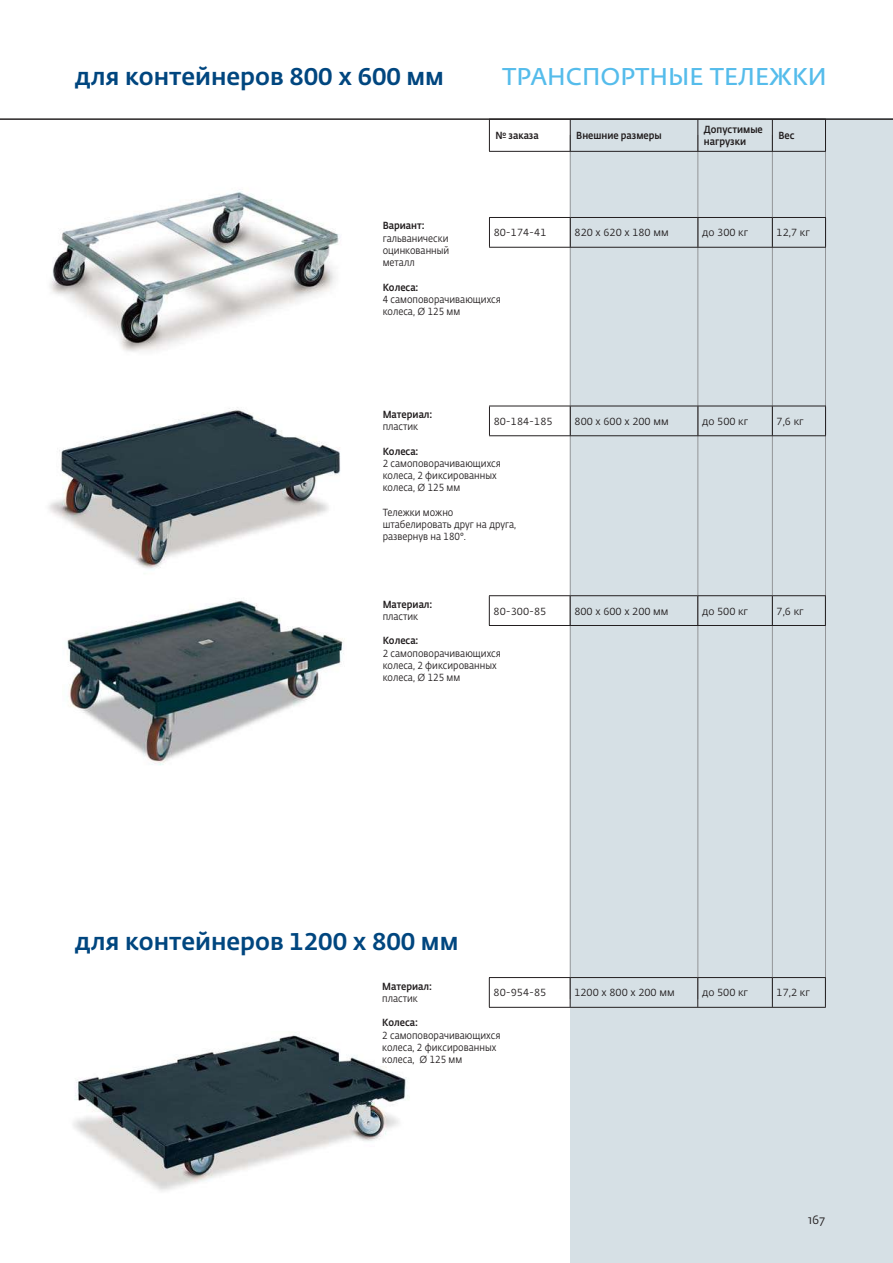
<style>
.page{position:relative;width:893px;height:1263px;background:#fff}
.page>*{position:absolute;margin:0;border:0;box-sizing:border-box;transform-origin:0 0}
.t1{font:500 24px "Fedra Sans Pro";color:#00467f}
.t2{font:600 24px "Fedra Sans Pro";color:#55bceb}
.t3{font:12px "Fedra Sans Pro";color:#231f20}
.t4{font:10.2px/12.3px "Fedra Sans Pro";color:#231f20;scale:.9 1}
.t5{font:10.2px "Fedra Sans Pro";color:#231f20}
.t6{font:500 10.2px/12.3px "Fedra Sans Pro";color:#231f20;scale:.9 1}
</style>
<div class="page">
<img style="left:73px;top:1035px;width:336px;height:156px">
<div style="left:570px;top:119px;width:322px;height:1144px;background:#d6e0e5"></div>
<hr style="left:570px;top:135px;width:1px;height:864px;background:#939598">
<hr style="left:697px;top:135px;width:1px;height:864px;background:#939598">
<hr style="left:772px;top:135px;width:1px;height:864px;background:#939598">
<hr style="left:825px;top:135px;width:1px;height:864px;background:#939598">
<hr style="left:489px;top:217px;width:81px;height:1px;background:#231f20">
<svg style="left:489px;top:218px;width:1px;height:29px"></svg>
<hr style="left:570px;top:217px;width:128px;height:1px;background:#231f20">
<svg style="left:570px;top:218px;width:1px;height:29px"></svg>
<hr style="left:698px;top:217px;width:74px;height:1px;background:#231f20">
<svg style="left:697px;top:218px;width:1px;height:29px"></svg>
<hr style="left:772px;top:217px;width:53px;height:1px;background:#231f20">
<svg style="left:772px;top:218px;width:1px;height:29px"></svg>
<svg style="left:825px;top:218px;width:1px;height:29px"></svg>
<hr style="left:489px;top:247px;width:336px;height:1px;background:#231f20">
<hr style="left:489px;top:406px;width:81px;height:1px;background:#231f20">
<svg style="left:489px;top:406px;width:1px;height:29px"></svg>
<hr style="left:570px;top:406px;width:128px;height:1px;background:#231f20">
<svg style="left:570px;top:406px;width:1px;height:29px"></svg>
<hr style="left:698px;top:406px;width:74px;height:1px;background:#231f20">
<svg style="left:697px;top:406px;width:1px;height:29px"></svg>
<hr style="left:772px;top:406px;width:53px;height:1px;background:#231f20">
<svg style="left:772px;top:406px;width:1px;height:29px"></svg>
<svg style="left:825px;top:406px;width:1px;height:29px"></svg>
<hr style="left:489px;top:435px;width:336px;height:1px;background:#231f20">
<hr style="left:489px;top:595px;width:81px;height:1px;background:#231f20">
<svg style="left:489px;top:596px;width:1px;height:29px"></svg>
<hr style="left:570px;top:595px;width:127px;height:1px;background:#231f20">
<svg style="left:569px;top:596px;width:1px;height:29px"></svg>
<hr style="left:697px;top:595px;width:75px;height:1px;background:#231f20">
<svg style="left:697px;top:596px;width:1px;height:29px"></svg>
<hr style="left:772px;top:595px;width:53px;height:1px;background:#231f20">
<svg style="left:772px;top:596px;width:1px;height:29px"></svg>
<svg style="left:825px;top:596px;width:1px;height:29px"></svg>
<hr style="left:489px;top:625px;width:336px;height:1px;background:#231f20">
<hr style="left:489px;top:977px;width:81px;height:1px;background:#231f20">
<svg style="left:489px;top:978px;width:1px;height:29px"></svg>
<hr style="left:570px;top:977px;width:127px;height:1px;background:#231f20">
<svg style="left:569px;top:978px;width:1px;height:29px"></svg>
<hr style="left:697px;top:977px;width:75px;height:1px;background:#231f20">
<svg style="left:697px;top:978px;width:1px;height:29px"></svg>
<hr style="left:772px;top:977px;width:53px;height:1px;background:#231f20">
<svg style="left:772px;top:978px;width:1px;height:29px"></svg>
<svg style="left:825px;top:978px;width:1px;height:29px"></svg>
<hr style="left:489px;top:1007px;width:336px;height:1px;background:#231f20">
<img style="left:50px;top:191px;width:289px;height:161px">
<img style="left:48px;top:407px;width:293px;height:163px">
<img style="left:67px;top:600px;width:278px;height:165px">
<hr style="left:489px;top:120px;width:1px;height:31px;background:#231f20">
<hr style="left:570px;top:120px;width:1px;height:31px;background:#231f20">
<hr style="left:697px;top:120px;width:1px;height:31px;background:#231f20">
<hr style="left:772px;top:120px;width:1px;height:31px;background:#231f20">
<hr style="left:825px;top:120px;width:1px;height:31px;background:#231f20">
<hr style="left:489px;top:151px;width:336px;height:1px;background:#231f20">
<hr style="left:0;top:119px;width:892px;height:1px;background:#231f20">
<h1 class="t1" style="left:75px;top:63px;width:371px">для контейнеров 800 x 600 мм</h1>
<h1 class="t2" style="left:502px;top:62px;width:326px">ТРАНСПОРТНЫЕ ТЕЛЕЖКИ</h1>
<p class="t6" style="left:495px;top:130px;width:50px">№ заказа</p>
<p class="t6" style="left:576px;top:130px;width:96px">Внешние размеры</p>
<p class="t6" style="left:703px;top:123px;width:67px">Допустимые нагрузки</p>
<p class="t6" style="left:778px;top:130px;width:19px">Вес</p>
<p class="t6" style="left:382px;top:220px;width:48px">Вариант:</p>
<p class="t4" style="left:382px;top:232px;width:76px;text-align:justify">гальванически оцинкованный металл</p>
<p class="t6" style="left:382px;top:281px;width:41px">Колеса:</p>
<p class="t4" style="left:382px;top:293px;width:133px">4 самоповорачивающихся колеса, Ø 125 мм</p>
<p class="t5" style="left:493px;top:227px;width:54px">80-174-41</p>
<p class="t5" style="left:574px;top:227px;width:96px">820 x 620 x 180 мм</p>
<p class="t5" style="left:702px;top:227px;width:48px">до 300 кг</p>
<p class="t5" style="left:776px;top:227px;width:35px">12,7 кг</p>
<p class="t6" style="left:382px;top:408px;width:57px">Материал:</p>
<p class="t4" style="left:382px;top:421px;width:41px">пластик</p>
<p class="t6" style="left:382px;top:445px;width:41px">Колеса:</p>
<p class="t4" style="left:382px;top:457px;width:133px">2 самоповорачивающихся колеса, 2 фиксированных колеса, Ø 125 мм</p>
<p class="t4" style="left:382px;top:506px;width:150px">Тележки можно штабелировать друг на друга, развернув на 180°.</p>
<p class="t5" style="left:493px;top:415px;width:60px">80-184-185</p>
<p class="t5" style="left:574px;top:415px;width:96px">800 x 600 x 200 мм</p>
<p class="t5" style="left:702px;top:415px;width:48px">до 500 кг</p>
<p class="t5" style="left:776px;top:415px;width:29px">7,6 кг</p>
<p class="t6" style="left:382px;top:598px;width:57px">Материал:</p>
<p class="t4" style="left:382px;top:610px;width:41px">пластик</p>
<p class="t6" style="left:382px;top:635px;width:41px">Колеса:</p>
<p class="t4" style="left:382px;top:647px;width:133px">2 самоповорачивающихся колеса, 2 фиксированных колеса, Ø 125 мм</p>
<p class="t5" style="left:493px;top:605px;width:54px">80-300-85</p>
<p class="t5" style="left:574px;top:605px;width:96px">800 x 600 x 200 мм</p>
<p class="t5" style="left:702px;top:605px;width:48px">до 500 кг</p>
<p class="t5" style="left:776px;top:605px;width:29px">7,6 кг</p>
<h1 class="t1" style="left:75px;top:928px;width:385px">для контейнеров 1200 x 800 мм</h1>
<p class="t6" style="left:382px;top:980px;width:57px">Материал:</p>
<p class="t4" style="left:382px;top:992px;width:41px">пластик</p>
<p class="t6" style="left:382px;top:1017px;width:41px">Колеса:</p>
<p class="t4" style="left:382px;top:1029px;width:133px">2 самоповорачивающихся колеса, 2 фиксированных колеса, Ø 125 мм</p>
<p class="t5" style="left:493px;top:987px;width:54px">80-954-85</p>
<p class="t5" style="left:574px;top:987px;width:102px">1200 x 800 x 200 мм</p>
<p class="t5" style="left:702px;top:987px;width:48px">до 500 кг</p>
<p class="t5" style="left:776px;top:987px;width:35px">17,2 кг</p>
<p class="t3" style="left:808px;top:1213px;width:18px">167</p>
</div>
